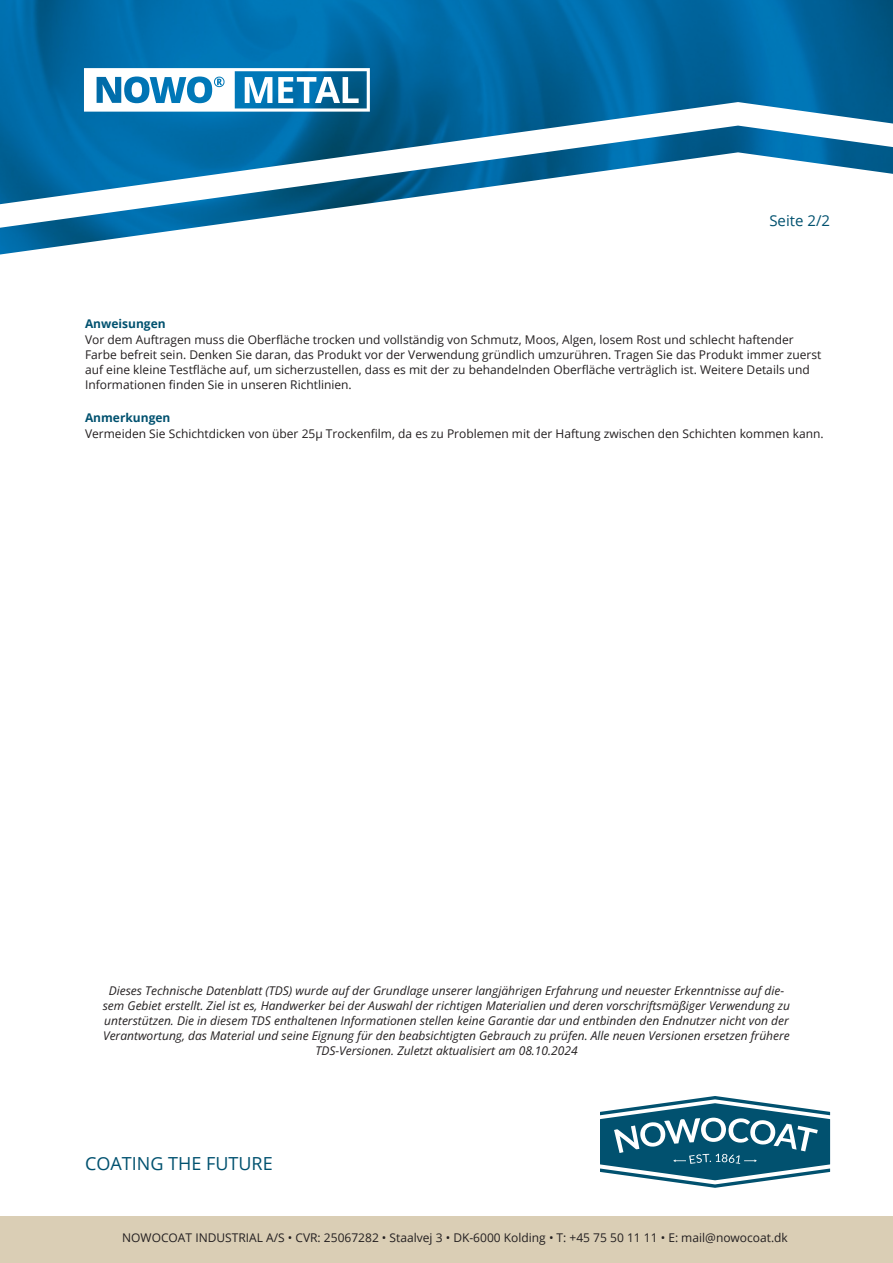
<style>
.page{position:relative;width:893px;height:1263px;background:#fff}
.page>*{position:absolute;margin:0;border:0;box-sizing:border-box;transform-origin:0 0}
.t1{font:18px "Open Sans";color:#01516f}
.TDS_brødtekst{font:15px "Open Sans";color:#01516f}
.t2{font:12px/15px "Open Sans";color:#231f20}
.t3{font:italic 12px/15px "Open Sans";color:#231f20;text-align:center}
.TDS_mellemrubrik{font:700 12px "Open Sans";color:#01516f}
</style>
<div class="page">
<img style="left:0;top:0;width:893px;height:102px">
<svg style="left:0;top:102px;width:893px;height:50px"></svg>
<svg style="left:0;top:152px;width:893px;height:103px"></svg>
<svg style="left:84px;top:68px;width:286px;height:44px"></svg>
<svg style="left:600px;top:1096px;width:230px;height:92px"></svg>
<div style="left:0;top:1216px;width:893px;height:47px;background:#daceb5"></div>
<p class="TDS_brødtekst" style="left:769px;top:210px;width:62px">Seite 2/2</p>
<p class="TDS_mellemrubrik" style="left:85px;top:315px;width:82px">Anweisungen</p>
<p class="t2" style="left:85px;top:332px;width:738px">Vor dem Auftragen muss die Oberfläche trocken und vollständig von Schmutz, Moos, Algen, losem Rost und schlecht haftender Farbe befreit sein. Denken Sie daran, das Produkt vor der Verwendung gründlich umzurühren. Tragen Sie das Produkt immer zuerst auf eine kleine Testfläche auf, um sicherzustellen, dass es mit der zu behandelnden Oberfläche verträglich ist. Weitere Details und Informationen finden Sie in unseren Richtlinien.</p>
<p class="TDS_mellemrubrik" style="left:85px;top:409px;width:87px">Anmerkungen</p>
<p class="t2" style="left:85px;top:426px;width:740px">Vermeiden Sie Schichtdicken von über 25μ Trockenfilm, da es zu Problemen mit der Haftung zwischen den Schichten kommen kann.</p>
<p class="t3" style="left:103px;top:983px;width:689px">Dieses Technische Datenblatt (TDS) wurde auf der Grundlage unserer langjährigen Erfahrung und neuester Erkenntnisse auf die&shy;sem Gebiet erstellt. Ziel ist es, Handwerker bei der Auswahl der richtigen Materialien und deren vorschriftsmäßiger Verwendung zu unterstützen. Die in diesem TDS enthaltenen Informationen stellen keine Garantie dar und entbinden den Endnutzer nicht von der Verantwortung, das Material und seine Eignung für den beabsichtigten Gebrauch zu prüfen. Alle neuen Versionen ersetzen frühere TDS-Versionen. Zuletzt aktualisiert am 08.10.2024</p>
<h1 class="t1" style="left:85px;top:1151px;width:189px">COATING THE FUTURE</h1>
<p class="t2" style="left:122px;top:1230px;width:667px">NOWOCOAT INDUSTRIAL A/S • CVR: 25067282 • Staalvej 3 • DK-6000 Kolding • T: +45 75 50 11 11 • E: mail@nowocoat.dk</p>
</div>
